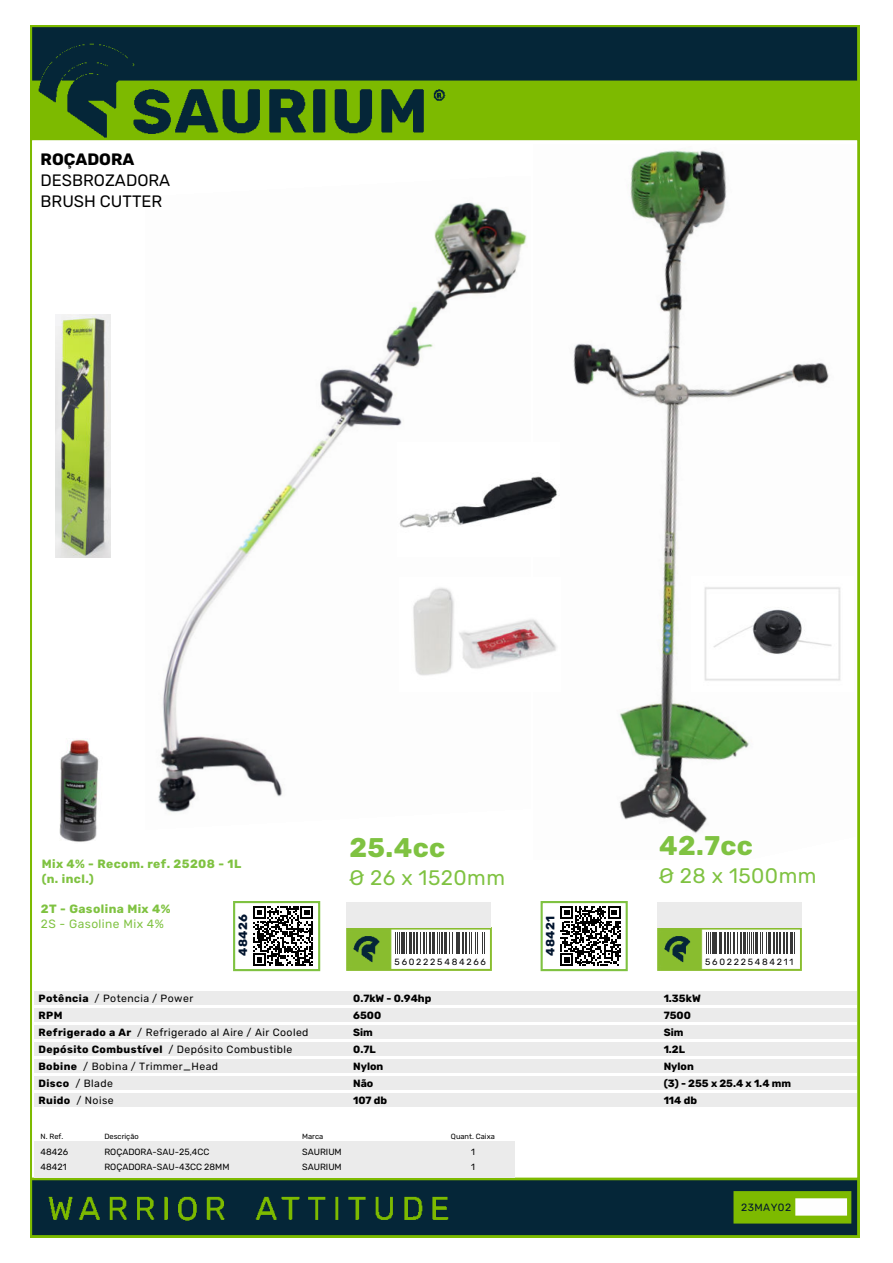
<style>
.page{position:relative;width:893px;height:1263px;background:#fff}
.page>*{position:absolute;margin:0;border:0;box-sizing:border-box;transform-origin:0 0}
.t1{font:700 27px "Rubik";letter-spacing:.015em;color:#7fc241}
.t2{font:21px "Rubik";letter-spacing:.02em;color:#7fc241}
.t3{font:16.5px/21.3px "Rubik";color:#000}
.t4{font:700 16.5px "Rubik";color:#000}
.t5{font:700 12px/15px "Rubik";letter-spacing:.035em;color:#7fc241}
.t6{font:12px "Rubik";letter-spacing:.035em;color:#7fc241}
.t7{font:700 12px "Rubik";letter-spacing:.035em;color:#00142e}
.t8{font:10.5px "Rubik";letter-spacing:.04em;color:#000}
.t9{font:700 10.5px/17px "Rubik";color:#000}
.t10{font:10.5px "Rubik";letter-spacing:.04em;color:#00142e}
.t11{font:9px "Rubik";color:#000}
.t12{font:9px "Rubik";letter-spacing:.195em;color:#000}
.t13{font:7.5px "Rubik";color:#000}
.s1{font-weight:700}
</style>
<div class="page">
<img style="left:30px;top:26px;width:830px;height:1211px">
<div style="left:34px;top:1093px;width:823px;height:13px;background:#ebebeb"></div>
<div style="left:34px;top:1076px;width:823px;height:13px;background:#ebebeb"></div>
<div style="left:34px;top:1059px;width:823px;height:13px;background:#ebebeb"></div>
<div style="left:34px;top:1042px;width:823px;height:13px;background:#ebebeb"></div>
<div style="left:34px;top:1025px;width:823px;height:13px;background:#ebebeb"></div>
<div style="left:34px;top:1008px;width:823px;height:13px;background:#ebebeb"></div>
<div style="left:34px;top:991px;width:823px;height:13px;background:#ebebeb"></div>
<div style="left:34px;top:1141px;width:481px;height:36px;background:#ebebeb"></div>
<div style="left:233px;top:901px;width:87px;height:70px;background:#fff;border:2px solid #7fc241"></div>
<svg style="left:253px;top:906px;width:60px;height:60px"></svg>
<img style="left:347px;top:927px;width:144px;height:43px">
<div style="left:395px;top:933px;width:90px;height:21px;background:#fff"></div>
<svg style="left:395px;top:933px;width:5px;height:21px"></svg>
<hr style="left:401px;top:933px;width:4px;height:21px;background:#373737">
<svg style="left:406px;top:933px;width:1px;height:21px"></svg>
<hr style="left:409px;top:933px;width:2px;height:21px;background:#373737">
<hr style="left:413px;top:933px;width:2px;height:21px;background:#373737">
<hr style="left:416px;top:933px;width:2px;height:21px;background:#373737">
<svg style="left:420px;top:933px;width:7px;height:21px"></svg>
<hr style="left:429px;top:933px;width:2px;height:21px;background:#373737">
<hr style="left:432px;top:933px;width:3px;height:21px;background:#373737">
<svg style="left:437px;top:933px;width:6px;height:21px"></svg>
<hr style="left:444px;top:933px;width:3px;height:21px;background:#373737">
<svg style="left:449px;top:933px;width:8px;height:21px"></svg>
<hr style="left:457px;top:933px;width:3px;height:21px;background:#373737">
<hr style="left:462px;top:933px;width:2px;height:21px;background:#373737">
<hr style="left:465px;top:933px;width:2px;height:21px;background:#373737">
<svg style="left:469px;top:933px;width:16px;height:21px"></svg>
<div style="left:347px;top:902px;width:144px;height:25px;background:#ebebeb"></div>
<img style="left:398px;top:443px;width:161px;height:114px">
<img style="left:399px;top:577px;width:162px;height:115px">
<img style="left:55px;top:314px;width:55px;height:243px">
<img style="left:41px;top:738px;width:75px;height:106px">
<div style="left:541px;top:901px;width:87px;height:70px;background:#fff;border:2px solid #7fc241"></div>
<svg style="left:560px;top:906px;width:61px;height:60px"></svg>
<img style="left:657px;top:927px;width:145px;height:43px">
<div style="left:706px;top:933px;width:89px;height:21px;background:#fff"></div>
<svg style="left:706px;top:933px;width:11px;height:21px"></svg>
<hr style="left:719px;top:933px;width:3px;height:21px;background:#373737">
<hr style="left:724px;top:933px;width:2px;height:21px;background:#373737">
<hr style="left:727px;top:933px;width:2px;height:21px;background:#373737">
<svg style="left:730px;top:933px;width:1px;height:21px"></svg>
<hr style="left:733px;top:933px;width:2px;height:21px;background:#373737">
<svg style="left:737px;top:933px;width:1px;height:21px"></svg>
<hr style="left:740px;top:933px;width:2px;height:21px;background:#373737">
<hr style="left:743px;top:933px;width:2px;height:21px;background:#373737">
<svg style="left:747px;top:933px;width:7px;height:21px"></svg>
<hr style="left:755px;top:933px;width:3px;height:21px;background:#373737">
<svg style="left:760px;top:933px;width:7px;height:21px"></svg>
<hr style="left:768px;top:933px;width:3px;height:21px;background:#373737">
<hr style="left:773px;top:933px;width:2px;height:21px;background:#373737">
<svg style="left:776px;top:933px;width:1px;height:21px"></svg>
<hr style="left:779px;top:933px;width:2px;height:21px;background:#373737">
<hr style="left:783px;top:933px;width:2px;height:21px;background:#373737">
<hr style="left:786px;top:933px;width:2px;height:21px;background:#373737">
<svg style="left:790px;top:933px;width:5px;height:21px"></svg>
<div style="left:657px;top:902px;width:145px;height:25px;background:#ebebeb"></div>
<img style="left:692px;top:577px;width:161px;height:114px">
<h3 class="t4" style="left:41px;top:149px;width:95px">ROÇADORA</h3>
<h3 class="t3" style="left:41px;top:170px;width:131px">DESBROZADORA<br>BRUSH CUTTER</h3>
<p class="t5" style="left:42px;top:857px;width:201px">Mix 4% - Recom. ref. 25208 - 1L (n. incl.)</p>
<p class="t5" style="left:41px;top:902px;width:131px">2T - Gasolina Mix 4%</p>
<p class="t6" style="left:41px;top:917px;width:124px">2S - Gasoline Mix 4%</p>
<p class="t7" style="left:236px;top:956px;width:44px;rotate:-90deg">48426</p>
<h1 class="t1" style="left:349px;top:832px;width:97px">25.4cc</h1>
<h2 class="t2" style="left:349px;top:866px;width:157px">Ø 26 x 1520mm</h2>
<p class="t12" style="left:395px;top:956px;width:93px">5602225484266</p>
<p class="t8" style="left:38px;top:992px;width:156px"><span class="s1">Potência</span> / Potencia / Power</p>
<p class="t9" style="left:353px;top:990px;width:80px">0.7kW - 0.94hp</p>
<p class="t9" style="left:38px;top:1007px;width:26px">RPM</p>
<p class="t9" style="left:353px;top:1007px;width:30px">6500</p>
<p class="t8" style="left:38px;top:1026px;width:272px"><span class="s1">Refrigerado a Ar</span> / Refrigerado al Aire / Air Cooled</p>
<p class="t9" style="left:353px;top:1024px;width:21px">Sim</p>
<p class="t8" style="left:38px;top:1043px;width:255px"><span class="s1">Depósito Combustível</span> / Depósito Combustible</p>
<p class="t9" style="left:353px;top:1041px;width:24px">0.7L</p>
<p class="t8" style="left:38px;top:1060px;width:181px"><span class="s1">Bobine</span> / Bobina / Trimmer_Head</p>
<p class="t9" style="left:353px;top:1058px;width:32px">Nylon</p>
<p class="t8" style="left:38px;top:1077px;width:76px"><span class="s1">Disco</span> / Blade</p>
<p class="t9" style="left:353px;top:1075px;width:22px">Não</p>
<p class="t8" style="left:38px;top:1094px;width:77px"><span class="s1">Ruido</span> / Noise</p>
<p class="t9" style="left:353px;top:1092px;width:36px">107 db</p>
<p class="t13" style="left:41px;top:1132px;width:24px">N. Ref.</p>
<p class="t11" style="left:41px;top:1147px;width:29px">48426</p>
<p class="t13" style="left:104px;top:1132px;width:36px">Descrição</p>
<p class="t11" style="left:104px;top:1147px;width:107px">ROÇADORA-SAU-25,4CC</p>
<p class="t13" style="left:302px;top:1132px;width:23px">Marca</p>
<p class="t11" style="left:302px;top:1147px;width:41px">SAURIUM</p>
<p class="t13" style="left:451px;top:1132px;width:45px">Quant. Caixa</p>
<p class="t11" style="left:471px;top:1147px;width:5px">1</p>
<p class="t11" style="left:41px;top:1162px;width:27px">48421</p>
<p class="t11" style="left:104px;top:1162px;width:127px">ROÇADORA-SAU-43CC 28MM</p>
<p class="t11" style="left:302px;top:1162px;width:41px">SAURIUM</p>
<p class="t11" style="left:471px;top:1162px;width:5px">1</p>
<p class="t7" style="left:543px;top:956px;width:42px;rotate:-90deg">48421</p>
<h1 class="t1" style="left:659px;top:830px;width:95px">42.7cc</h1>
<h2 class="t2" style="left:659px;top:864px;width:159px">Ø 28 x 1500mm</h2>
<p class="t12" style="left:705px;top:956px;width:90px">5602225484211</p>
<p class="t9" style="left:664px;top:990px;width:39px">1.35kW</p>
<p class="t9" style="left:664px;top:1007px;width:29px">7500</p>
<p class="t9" style="left:664px;top:1024px;width:21px">Sim</p>
<p class="t9" style="left:664px;top:1041px;width:23px">1.2L</p>
<p class="t9" style="left:664px;top:1058px;width:32px">Nylon</p>
<p class="t9" style="left:664px;top:1075px;width:129px">(3) - 255 x 25.4 x 1.4 mm<br>114 db</p>
<p class="t10" style="left:741px;top:1202px;width:51px">23MAY02</p>
</div>
